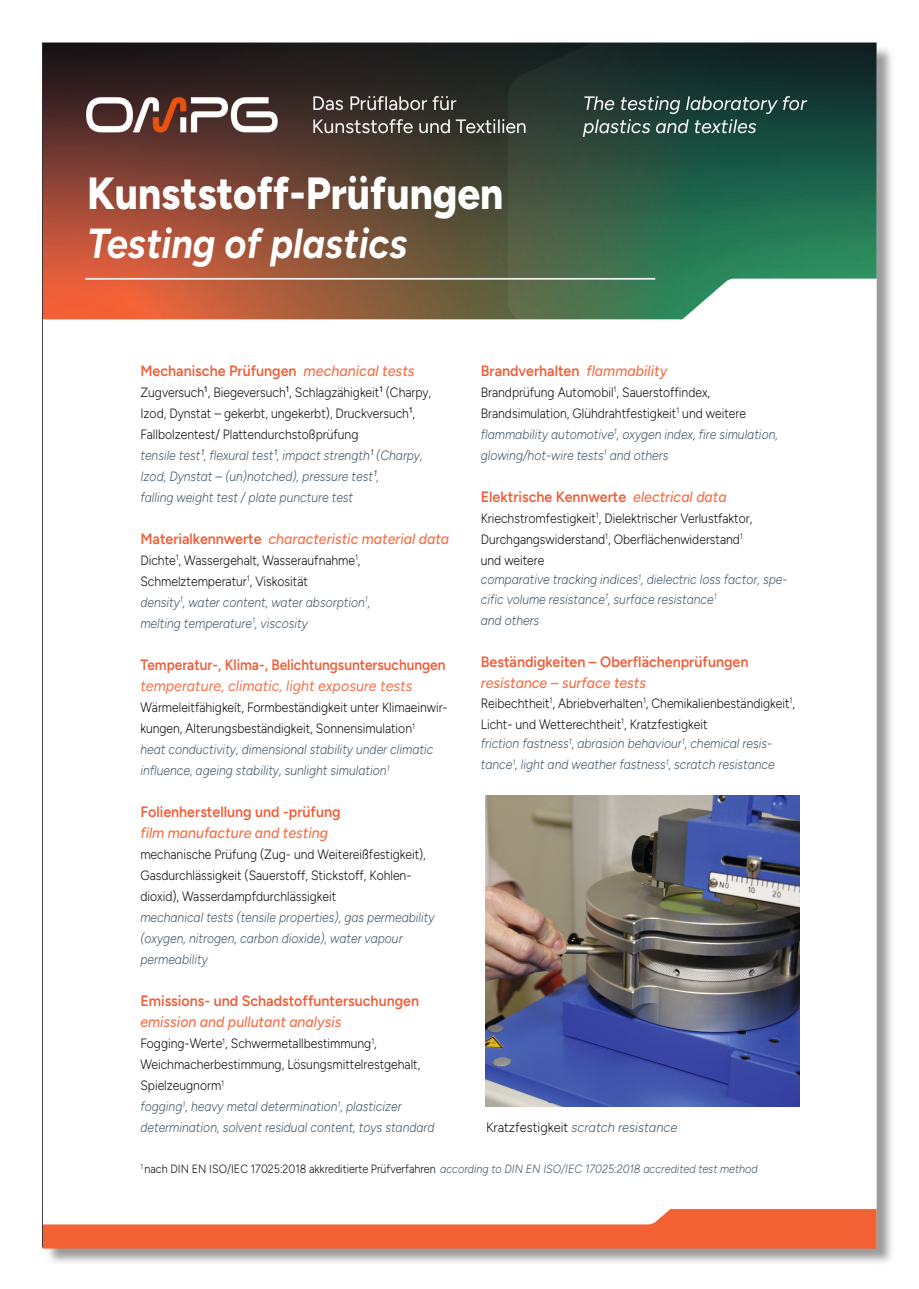
<style>
.page{position:relative;width:919px;height:1289px;background:#fff}
.page>*{position:absolute;margin:0;border:0;box-sizing:border-box;transform-origin:0 0}
.t1{font:800 45px "Figtree";color:#fff;scale:.9 1}
.t2{font:italic 700 42px "Figtree";color:#fff;scale:.9 1}
.t3{font:600 15px "Figtree";color:#ef5e39;scale:.95 1}
.t4{font:italic 500 15px "Figtree";color:#f5724a;scale:.94 1}
.t5{font:600 15px "Figtree";color:#ef5e39;scale:.91 1}
.t6{font:italic 15px "Figtree";color:#f5724a;scale:.95 1}
.t7{font:300 13.5px/21px "Figtree";color:#131414;scale:.9 1}
.t8{font:italic 300 13.5px/21px "Figtree";color:#475c6c;scale:.9 1}
.t9{font:italic 300 13.5px "Figtree";color:#475c6c;scale:.95 1}
.t10{font:italic 300 12px "Figtree";color:#475c6c;scale:.9 1}
.s1{font-weight:500;font-style:italic;color:#f5724a}
.s2{font-weight:600;font-style:normal;color:#ef5e39}
.s3{font-style:normal;color:#131414}
.s4{font-style:italic;color:#475c6c}
</style>
<div class="page">
<img style="left:42px;top:42px;width:850px;height:1221px">
<img style="left:485px;top:795px;width:314px;height:311px">
<h1 class="t1" style="left:87px;top:165px;width:464px">Kunststoff-Prüfungen</h1>
<h2 class="t2" style="left:87px;top:218px;width:357px">Testing of plastics</h2>
<p class="t3" style="left:140px;top:362px;width:290px">Mechanische Prüfungen <span class="s1">mechanical tests</span></p>
<p class="t7" style="left:140px;top:381px;width:324px">Zugversuch1, Biegeversuch1, Schlagzähigkeit1 (Charpy,<br>Izod, Dynstat – gekerbt, ungekerbt), Druckversuch1,<br>Fallbolzentest/ Plattendurchstoßprüfung</p>
<p class="t8" style="left:140px;top:445px;width:315px">tensile test1, flexural test1, impact strength1 (Charpy,<br>Izod, Dynstat – (un)notched), pressure test1,<br>falling weight test / plate puncture test</p>
<p class="t4" style="left:140px;top:530px;width:330px"><span class="s2">Materialkennwerte</span> characteristic material data</p>
<p class="t8" style="left:140px;top:550px;width:257px"><span class="s3">Dichte</span><sup>1</sup><span class="s3">, Wassergehalt, Wasseraufnahme</span><sup>1</sup><span class="s3">, Schmelztemperatur</span><sup>1</sup><span class="s3">, Viskosität<br></span>density<sup>1</sup>, water content, water absorption<sup>1</sup>, melting temperature<sup>1</sup>, viscosity</p>
<p class="t5" style="left:140px;top:656px;width:337px">Temperatur-, Klima-, Belichtungsuntersuchungen</p>
<p class="t6" style="left:140px;top:677px;width:288px">temperature, climatic, light exposure tests</p>
<p class="t7" style="left:140px;top:696px;width:343px">Wärmeleitfähigkeít, Formbeständigkeit unter Klimaeinwir&shy;kungen, Alterungsbeständigkeit, Sonnensimulation<sup>1<br></sup><span class="s4">heat conductivity, dimensional stability under climatic influence, ageing stability, sunlight simulation</span><sup>1</sup></p>
<p class="t3" style="left:140px;top:803px;width:212px">Folienherstellung und -prüfung</p>
<p class="t4" style="left:140px;top:824px;width:201px">film manufacture and testing</p>
<p class="t7" style="left:140px;top:843px;width:319px">mechanische Prüfung (Zug- und Weitereißfestigkeit),<br>Gasdurchlässigkeit (Sauerstoff, Stickstoff, Kohlen&shy;dioxid), Wasserdampfdurchlässigkeit</p>
<p class="t8" style="left:140px;top:907px;width:328px">mechanical tests (tensile properties), gas permeability (oxygen, nitrogen, carbon dioxide), water vapour permeability</p>
<p class="t3" style="left:140px;top:992px;width:295px">Emissions- und Schadstoffuntersuchungen</p>
<p class="t4" style="left:140px;top:1013px;width:215px">emission and pullutant analysis</p>
<p class="t7" style="left:140px;top:1032px;width:328px">Fogging-Werte<sup>1</sup>, Schwermetallbestimmung<sup>1</sup>, Weichmacherbestimmung, Lösungsmittelrestgehalt, Spielzeugnorm<sup>1<br></sup><span class="s4">fogging</span><sup>1</sup><span class="s4">, heavy metal determination</span><sup>1</sup><span class="s4">, plasticizer determination, solvent residual content, toys standard</span></p>
<p class="t3" style="left:480px;top:362px;width:198px">Brandverhalten <span class="s1">flammability</span></p>
<p class="t7" style="left:480px;top:381px;width:332px">Brandprüfung Automobil<sup>1</sup>, Sauerstoffindex, Brandsimulation, Glühdrahtfestigkeit<sup>1</sup> und weitere <span class="s4">flammability automotive</span><sup>1</sup><span class="s4">, oxygen index, fire simulation, glowing/hot-wire tests</span><sup>1</sup> <span class="s4">and others</span></p>
<p class="t3" style="left:480px;top:488px;width:260px">Elektrische Kennwerte <span class="s1">electrical data</span></p>
<p class="t7" style="left:480px;top:507px;width:303px">Kriechstromfestigkeit<sup>1</sup>, Dielektrischer Verlustfaktor,<br>Durchgangswiderstand<sup>1</sup>, Oberflächenwiderstand<sup>1 </sup>und weitere</p>
<p class="t8" style="left:480px;top:570px;width:342px;line-height:19.5px">comparative tracking indices<sup>1</sup>, dielectric loss factor, spe&shy;cific volume resistance<sup>1</sup>, surface resistance<sup>1</sup></p>
<p class="t8" style="left:480px;top:610px;width:67px">and others</p>
<p class="t3" style="left:480px;top:653px;width:283px">Beständigkeiten – Oberflächenprüfungen</p>
<p class="t4" style="left:480px;top:674px;width:177px">resistance – surface tests</p>
<p class="t7" style="left:480px;top:692px;width:351px">Reibechtheit<sup>1</sup>, Abriebverhalten<sup>1</sup>, Chemikalienbeständigkeit<sup>1</sup>,<br>Licht- und Wetterechtheit<sup>1</sup>, Kratzfestigkeit</p>
<p class="t8" style="left:480px;top:733px;width:328px">friction fastness<sup>1</sup>, abrasion behaviour<sup>1</sup>, chemical resis&shy;tance<sup>1</sup>, light and weather fastness<sup>1</sup>, scratch resistance</p>
<p class="t9" style="left:486px;top:1119px;width:203px"><span class="s3">Kratzfestigkeit</span> scratch resistance</p>
<p class="t10" style="left:140px;top:1161px;width:687px"><sup>1</sup> <span class="s3">nach DIN EN ISO/IEC 17025:2018 akkreditierte Prüfverfahren</span> according to DIN EN ISO/IEC 17025:2018 accredited test method</p>
</div>
